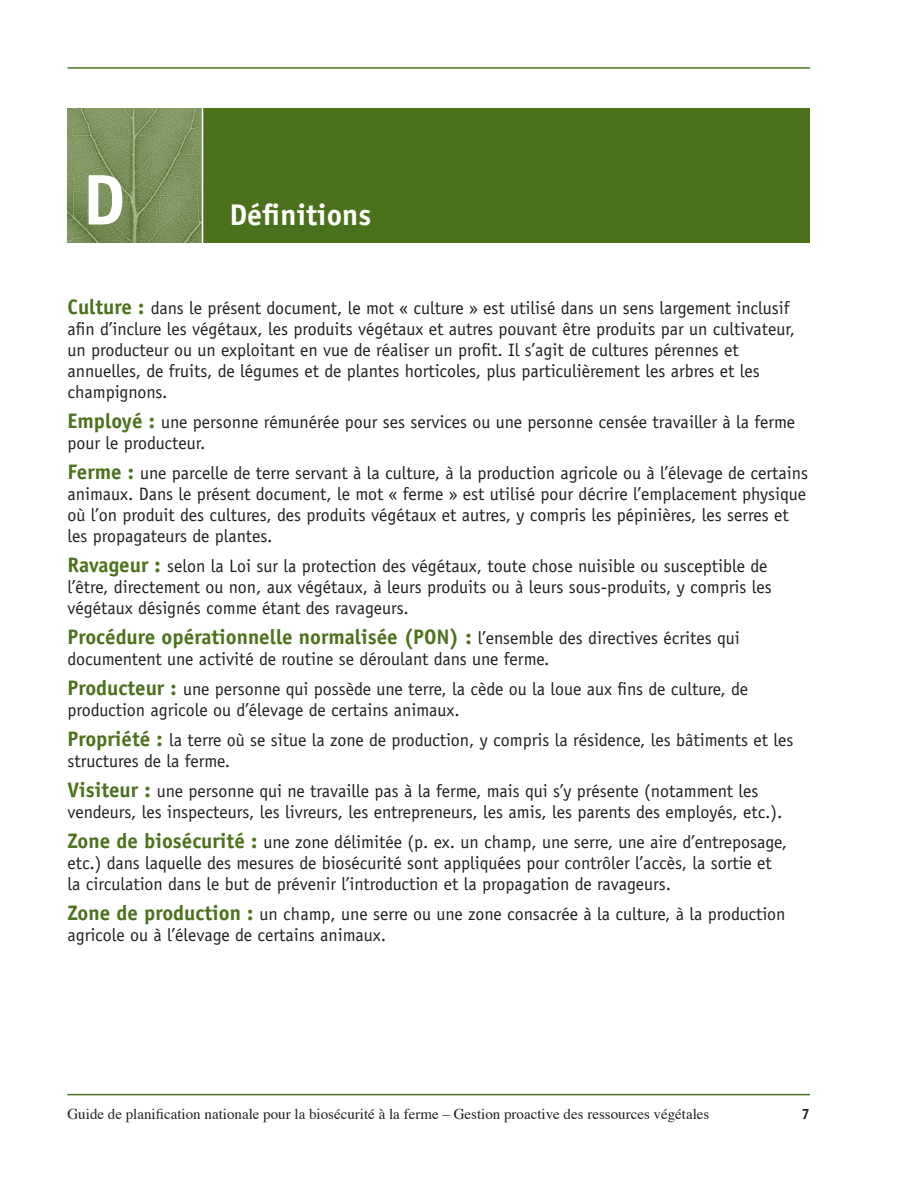
<style>
.page{position:relative;width:918px;height:1188px;background:#fff}
.page>*{position:absolute;margin:0;border:0;box-sizing:border-box;transform-origin:0 0}
.t1{font:700 72px "Officina Sans";color:#fff}
.t2{font:700 30px "Officina Sans";color:#fff}
.Body_Text{font:700 21px "Officina Sans";color:#4b711c}
.Body_Text-2{font:18px/21px "Officina Sans";color:#231f20}
.t3{font:15px "Times";color:#231f20}
.t4{font:700 15px "Officina Sans";color:#231f20}
.s1{font-weight:700;font-size:21px;color:#4b711c}
.s2{font-weight:400;font-size:18px;color:#231f20}
</style>
<div class="page">
<hr style="left:68px;top:67px;width:742px;height:2px;background:#4b711c">
<hr style="left:68px;top:1094px;width:742px;height:1px;background:#4b711c">
<div style="left:68px;top:108px;width:742px;height:135px;background:#4b711c"></div>
<img style="left:68px;top:108px;width:134px;height:135px">
<hr style="left:202px;top:108px;width:1px;height:135px;background:#fff">
<p class="t1" style="left:82px;top:155px;width:44px">D</p>
<p class="t2" style="left:230px;top:196px;width:143px">Définitions</p>
<p class="Body_Text-2" style="left:68px;top:297px;width:729px"><span class="s1">Culture :</span> dans le présent document, le mot « culture » est utilisé dans un sens largement inclusif afin d’inclure les végétaux, les produits végétaux et autres pouvant être produits par un cultivateur, un producteur ou un exploitant en vue de réaliser un profit. Il s’agit de cultures pérennes et annuelles, de fruits, de légumes et de plantes horticoles, plus particulièrement les arbres et les champignons.</p>
<p class="Body_Text-2" style="left:67px;top:411px;width:729px"><span class="s1">Employé :</span> une personne rémunérée pour ses services ou une personne censée travailler à la ferme pour le producteur.</p>
<p class="Body_Text-2" style="left:68px;top:462px;width:742px"><span class="s1">Ferme :</span> une parcelle de terre servant à la culture, à la production agricole ou à l’élevage de certains animaux. Dans le présent document, le mot « ferme » est utilisé pour décrire l’emplacement physique où l’on produit des cultures, des produits végétaux et autres, y compris les pépinières, les serres et les propagateurs de plantes.</p>
<p class="Body_Text-2" style="left:68px;top:555px;width:706px"><span class="s1">Ravageur :</span> selon la Loi sur la protection des végétaux, toute chose nuisible ou susceptible de l’être, directement ou non, aux végétaux, à leurs produits ou à leurs sous-produits, y compris les végétaux désignés comme étant des ravageurs.</p>
<p class="Body_Text" style="left:68px;top:623px;width:674px">Procédure opérationnelle normalisée (PON) : <span class="s2">l’ensemble des directives écrites qui</span></p>
<p class="Body_Text-2" style="left:67px;top:648px;width:483px">documentent une activité de routine se déroulant dans une ferme.</p>
<p class="Body_Text-2" style="left:67px;top:678px;width:682px"><span class="s1">Producteur :</span> une personne qui possède une terre, la cède ou la loue aux fins de culture, de production agricole ou d’élevage de certains animaux.</p>
<p class="Body_Text-2" style="left:67px;top:729px;width:727px"><span class="s1">Propriété :</span> la terre où se situe la zone de production, y compris la résidence, les bâtiments et les structures de la ferme.</p>
<p class="Body_Text-2" style="left:67px;top:780px;width:717px"><span class="s1">Visiteur :</span> une personne qui ne travaille pas à la ferme, mais qui s’y présente (notamment les vendeurs, les inspecteurs, les livreurs, les entrepreneurs, les amis, les parents des employés, etc.).</p>
<p class="Body_Text-2" style="left:67px;top:831px;width:721px"><span class="s1">Zone de biosécurité :</span> une zone délimitée (p. ex. un champ, une serre, une aire d’entreposage, etc.) dans laquelle des mesures de biosécurité sont appliquées pour contrôler l’accès, la sortie et la circulation dans le but de prévenir l’introduction et la propagation de ravageurs.</p>
<p class="Body_Text-2" style="left:68px;top:903px;width:719px"><span class="s1">Zone de production :</span> un champ, une serre ou une zone consacrée à la culture, à la production agricole ou à l’élevage de certains animaux.</p>
<p class="t3" style="left:68px;top:1100px;width:643px">Guide de planification nationale pour la biosécurité à la ferme – Gestion proactive des ressources végétales</p>
<p class="t4" style="left:802px;top:1104px;width:10px">7</p>
</div>
